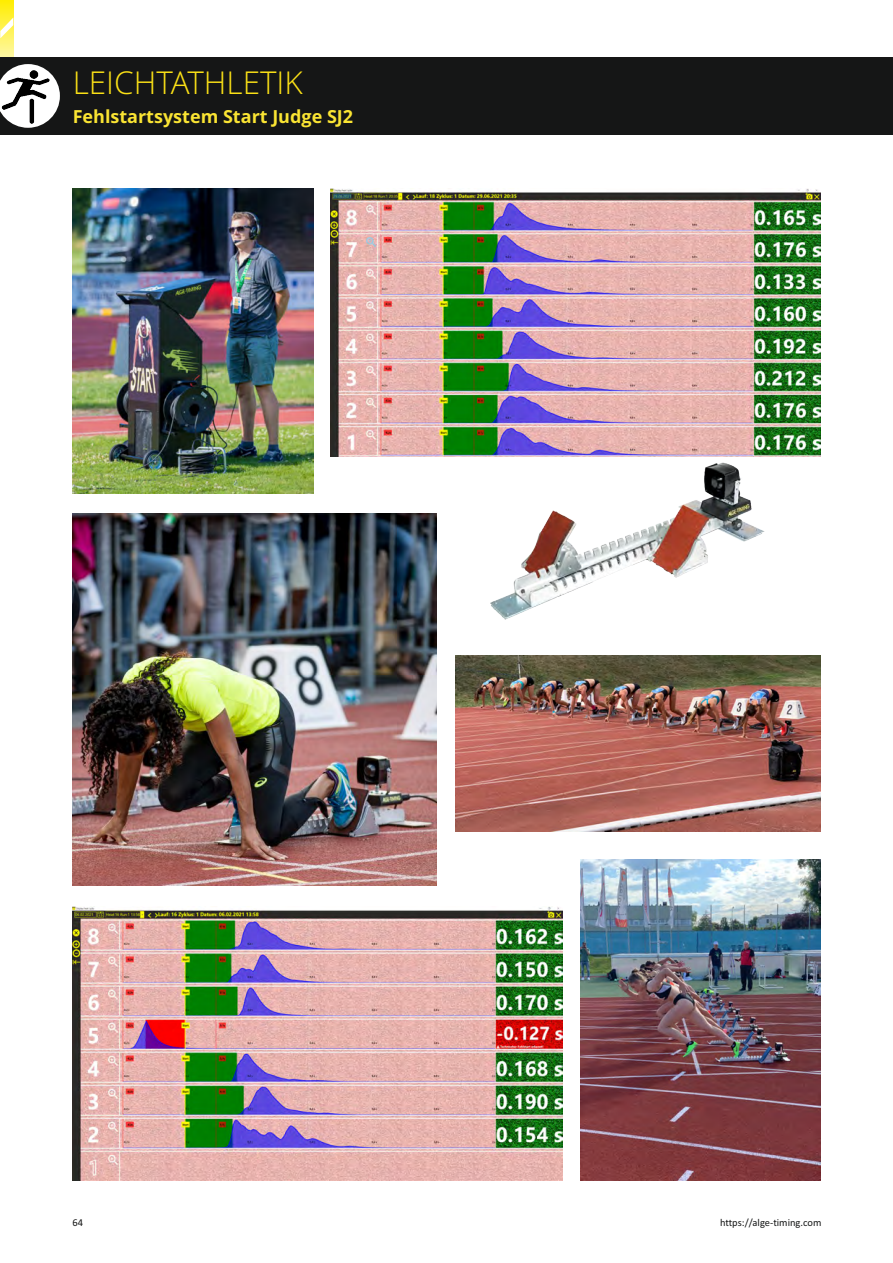
<style>
.page{position:relative;width:893px;height:1263px;background:#fff}
.page>*{position:absolute;margin:0;border:0;box-sizing:border-box;transform-origin:0 0}
.t1{font:300 31.5px "Open Sans";color:#fbe116}
.t2{font:700 18px "Open Sans";color:#fae433}
.t3{font:10.5px "Calibri";color:#151616}
</style>
<div class="page">
<svg style="left:0;top:0;width:13px;height:57px"></svg>
<svg style="left:0;top:17px;width:13px;height:21px"></svg>
<div style="left:0;top:57px;width:893px;height:78px;background:#151616"></div>
<svg style="left:0;top:64px;width:60px;height:64px"></svg>
<img style="left:1px;top:70px;width:49px;height:54px">
<img style="left:73px;top:188px;width:240px;height:305px">
<img style="left:73px;top:514px;width:363px;height:372px">
<img style="left:490px;top:462px;width:275px;height:158px">
<img style="left:580px;top:860px;width:241px;height:320px">
<img style="left:455px;top:655px;width:366px;height:177px">
<img style="left:73px;top:906px;width:489px;height:274px">
<img style="left:330px;top:188px;width:491px;height:269px">
<h1 class="t1" style="left:73px;top:70px;width:232px">LEICHTATHLETIK</h1>
<p class="t2" style="left:73px;top:109px;width:282px">Fehlstartsystem Start Judge SJ2</p>
<p class="t3" style="left:72px;top:1218px;width:12px">64</p>
<p class="t3" style="left:720px;top:1218px;width:103px">https://alge-timing.com</p>
</div>
